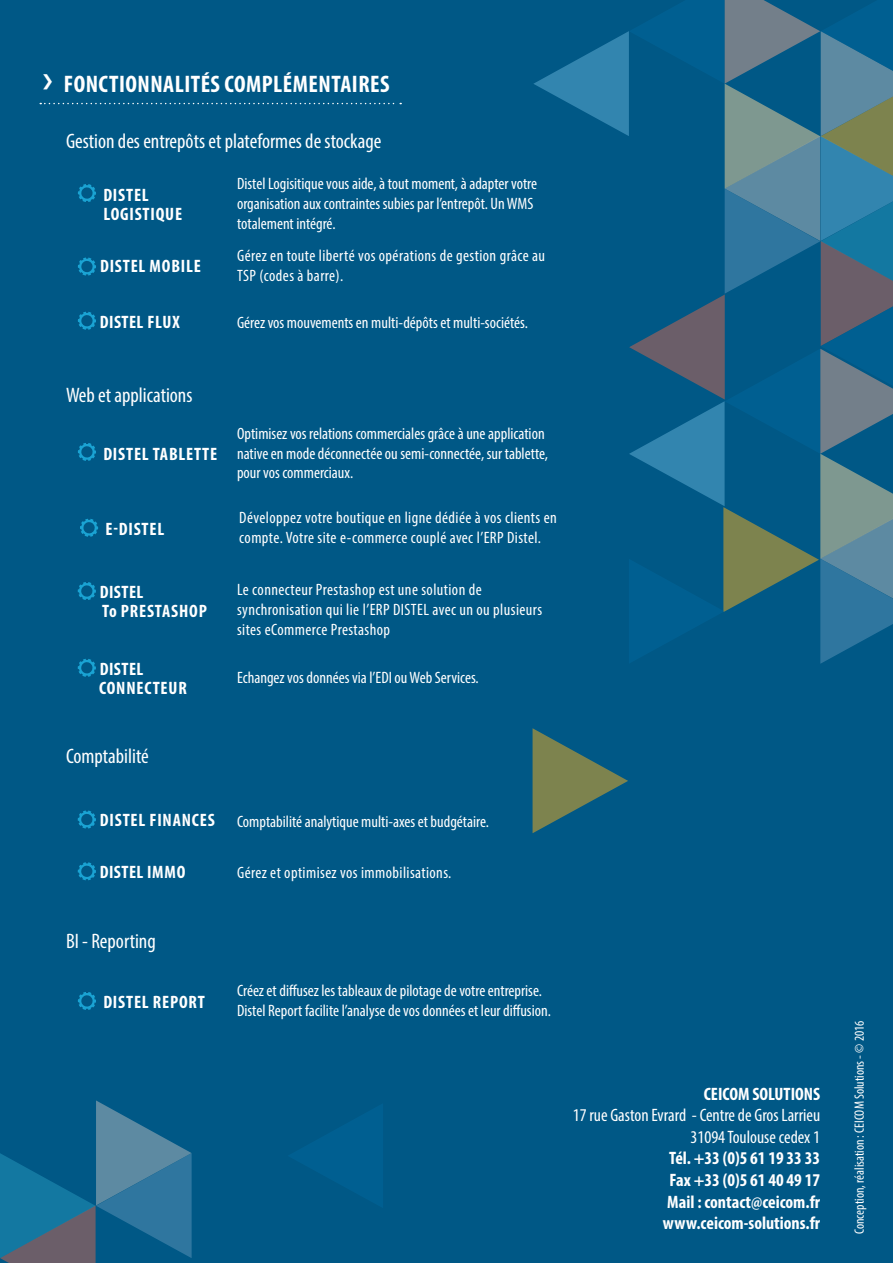
<style>
.page{position:relative;width:893px;height:1263px;background:#005886}
.page>*{position:absolute;margin:0;border:0;box-sizing:border-box;transform-origin:0 0}
.t1{font:700 condensed 24px "Myriad Pro";letter-spacing:.02em;color:#fff}
.t2{font:condensed 21px "Myriad Pro";color:#fff}
.t3{font:700 condensed 18px/19.5px "Myriad Pro";letter-spacing:.03em;color:#fff}
.t4{font:700 condensed 18px/21.6px "Myriad Pro";color:#fff;text-align:center}
.t5{font:condensed 18px/21.6px "Myriad Pro";color:#fff;text-align:right}
.t6{font:condensed 16.5px/19.8px "Myriad Pro";color:#fff}
.t7{font:condensed 16.5px/19.8px "Myriad Pro";letter-spacing:.025em;color:#fff}
.t8{font:condensed 13.5px "Myriad Pro";color:#fff}
.s1{font-weight:600;font-stretch:normal;font-size:40.5px}
</style>
<div class="page">
<svg style="left:80px;top:519px;width:18px;height:18px"></svg>
<svg style="left:78px;top:184px;width:18px;height:18px"></svg>
<svg style="left:78px;top:810px;width:18px;height:18px"></svg>
<svg style="left:78px;top:862px;width:18px;height:18px"></svg>
<svg style="left:78px;top:312px;width:18px;height:18px"></svg>
<svg style="left:78px;top:582px;width:18px;height:18px"></svg>
<svg style="left:78px;top:659px;width:18px;height:18px"></svg>
<svg style="left:78px;top:258px;width:18px;height:18px"></svg>
<svg style="left:78px;top:443px;width:18px;height:18px"></svg>
<svg style="left:78px;top:992px;width:18px;height:18px"></svg>
<svg style="left:533px;top:728px;width:95px;height:105px"></svg>
<svg style="left:533px;top:0;width:360px;height:664px"></svg>
<svg style="left:0;top:1100px;width:192px;height:163px"></svg>
<svg style="left:289px;top:1104px;width:94px;height:103px"></svg>
<svg style="left:40px;top:103px;width:361px;height:1px"></svg>
<h1 class="t1" style="left:42px;top:69px;width:349px"><span class="s1">›</span> FONCTIONNALITÉS COMPLÉMENTAIRES</h1>
<p class="t2" style="left:66px;top:129px;width:317px">Gestion des entrepôts et plateformes de stockage</p>
<p class="t3" style="left:103px;top:185px;width:80px">DISTEL<br>LOGISTIQUE</p>
<p class="t3" style="left:100px;top:256px;width:102px">DISTEL MOBILE</p>
<p class="t3" style="left:100px;top:311px;width:81px">DISTEL FLUX</p>
<p class="t6" style="left:237px;top:174px;width:302px">Distel Logisitique vous aide, à tout moment, à adapter votre organisation aux contraintes subies par l’entrepôt. Un WMS totalement intégré.</p>
<p class="t7" style="left:237px;top:246px;width:310px">Gérez en toute liberté vos opérations de gestion grâce au<br>TSP (codes à barre).</p>
<p class="t6" style="left:237px;top:312px;width:292px">Gérez vos mouvements en multi-dépôts et multi-sociétés.</p>
<p class="t2" style="left:66px;top:382px;width:128px">Web et applications</p>
<p class="t3" style="left:103px;top:444px;width:115px">DISTEL TABLETTE</p>
<p class="t3" style="left:105px;top:518px;width:60px">E-DISTEL</p>
<p class="t3" style="left:100px;top:582px;width:109px">DISTEL<br>To PRESTASHOP</p>
<p class="t3" style="left:99px;top:658px;width:89px">DISTEL<br>CONNECTEUR</p>
<p class="t6" style="left:237px;top:423px;width:313px">Optimisez vos relations commerciales grâce à une application native en mode déconnectée ou semi-connectée, sur tablette, pour vos commerciaux.</p>
<p class="t7" style="left:239px;top:507px;width:319px">Développez votre boutique en ligne dédiée à vos clients en compte. Votre site e-commerce couplé avec l’ERP Distel.</p>
<p class="t7" style="left:237px;top:580px;width:307px">Le connecteur Prestashop est une solution de synchronisation qui lie l’ERP DISTEL avec un ou plusieurs sites eCommerce Prestashop</p>
<p class="t6" style="left:237px;top:667px;width:243px">Echangez vos données via l’EDI ou Web Services.</p>
<p class="t2" style="left:66px;top:743px;width:84px">Comptabilité</p>
<p class="t3" style="left:100px;top:810px;width:116px">DISTEL FINANCES</p>
<p class="t3" style="left:100px;top:862px;width:87px">DISTEL IMMO</p>
<p class="t2" style="left:66px;top:928px;width:91px">BI - Reporting</p>
<p class="t3" style="left:103px;top:992px;width:103px">DISTEL REPORT</p>
<p class="t6" style="left:237px;top:811px;width:253px">Comptabilité analytique multi-axes et budgétaire.</p>
<p class="t7" style="left:237px;top:862px;width:216px">Gérez et optimisez vos immobilisations.</p>
<p class="t6" style="left:237px;top:980px;width:315px">Créez et diffusez les tableaux de pilotage de votre entreprise.<br>Distel Report facilite l’analyse de vos données et leur diffusion.</p>
<p class="t4" style="left:704px;top:1082px;width:118px">CEICOM SOLUTIONS</p>
<p class="t5" style="left:573px;top:1104px;width:249px">17 rue Gaston Evrard - Centre de Gros Larrieu<br>31094 Toulouse cedex 1</p>
<p class="t4" style="left:663px;top:1147px;width:159px">Tél. +33 (0)5 61 19 33 33<br>Fax +33 (0)5 61 40 49 17<br>Mail : contact@ceicom.fr www.ceicom-solutions.fr</p>
<p class="t8" style="left:851px;top:1234px;width:215px;rotate:-90deg">Conception, réalisation : CEICOM Solutions - © 2016</p>
</div>
